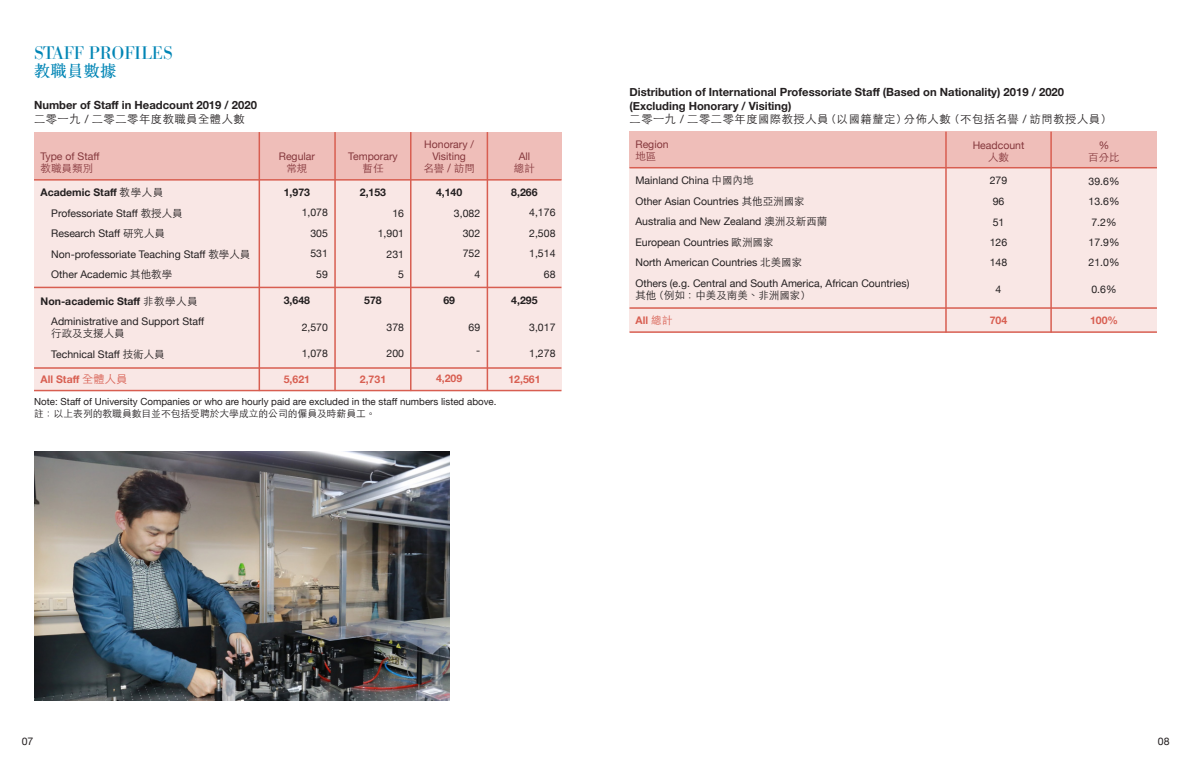
<style>
.page{position:relative;width:1191px;height:766px;background:#fff}
.page>*{position:absolute;margin:0;border:0;box-sizing:border-box;transform-origin:0 0}
.t1{font:18px "Bodoni BE";color:#0085b5}
.t2{font:500 16.5px "M Sung HK";color:#0085b5}
.t3{font:700 11.25px/13.5px "Helvetica Neue";color:#231f20}
.t4{font:300 11.25px "ST Heiti TC";letter-spacing:.05em;color:#231f20}
.t5{font:10.5px/12px "Helvetica Neue";color:#231f20}
.t6{font:700 10.5px "Helvetica Neue";color:#231f20}
.t7{font:10.5px "Helvetica Neue";color:#85373c}
.t8{font:700 10.5px "Helvetica Neue";color:#d85e51}
.t9{font:300 10.5px "ST Heiti TC";color:#85373c}
.t10{font:300 10.5px "ST Heiti TC";color:#231f20}
.t11{font:9.75px "Helvetica Neue";color:#231f20}
.t12{font:300 9.75px "ST Heiti TC";color:#231f20}
.s1{font-family:"Helvetica Neue";font-weight:400}
.s2{font-family:"ST Heiti TC";font-weight:300}
.s3{font-family:"ST Heiti TC";font-weight:300;font-size:11.25px}
.s4{font-weight:400}
</style>
<div class="page">
<div style="left:629px;top:168px;width:528px;height:163px;background:#f9e7e5"></div>
<div style="left:34px;top:176px;width:527px;height:215px;background:#f9e7e5"></div>
<div style="left:34px;top:132px;width:527px;height:48px;background:#efbeb9"></div>
<hr style="left:334px;top:132px;width:2px;height:259px;background:#d85e51">
<hr style="left:410px;top:132px;width:1px;height:259px;background:#d85e51">
<hr style="left:486px;top:132px;width:2px;height:259px;background:#d85e51">
<div style="left:629px;top:132px;width:528px;height:36px;background:#efbeb9"></div>
<hr style="left:1050px;top:132px;width:1px;height:200px;background:#d85e51">
<hr style="left:34px;top:367px;width:527px;height:1px;background:#d85e51">
<hr style="left:34px;top:286px;width:527px;height:2px;background:#d85e51">
<hr style="left:34px;top:179px;width:527px;height:1px;background:#d85e51">
<hr style="left:34px;top:389px;width:527px;height:2px;background:#d85e51">
<hr style="left:258px;top:132px;width:2px;height:259px;background:#d85e51">
<hr style="left:945px;top:132px;width:1px;height:200px;background:#d85e51">
<hr style="left:629px;top:307px;width:528px;height:2px;background:#d85e51">
<hr style="left:629px;top:167px;width:528px;height:1px;background:#d85e51">
<hr style="left:629px;top:331px;width:528px;height:2px;background:#d85e51">
<img style="left:34px;top:452px;width:415px;height:248px">
<p class="t1" style="left:34px;top:43px;width:140px">STAFF PROFILES</p>
<p class="t2" style="left:34px;top:59px;width:84px">教職員數據</p>
<p class="t3" style="left:34px;top:99px;width:224px">Number of Staff in Headcount 2019 / 2020</p>
<p class="t4" style="left:34px;top:109px;width:212px">二零一九 <span class="s1">/</span> 二零二零年度教職員全體人數</p>
<p class="t7" style="left:41px;top:149px;width:60px">Type of Staff</p>
<p class="t9" style="left:41px;top:159px;width:54px">教職員類別</p>
<p class="t6" style="left:41px;top:184px;width:124px">Academic Staff <span class="s2">教學人員</span></p>
<p class="t5" style="left:51px;top:207px;width:133px">Professoriate Staff <span class="s2">教授人員</span></p>
<p class="t5" style="left:51px;top:228px;width:115px">Research Staff <span class="s2">研究人員</span></p>
<p class="t5" style="left:51px;top:248px;width:201px">Non-professoriate Teaching Staff <span class="s2">教學人員</span></p>
<p class="t5" style="left:51px;top:269px;width:122px">Other Academic <span class="s2">其他教學</span></p>
<p class="t6" style="left:41px;top:292px;width:159px">Non-academic Staff <span class="s2">非教學人員</span></p>
<p class="t5" style="left:51px;top:316px;width:154px">Administrative and Support Staff</p>
<p class="t10" style="left:51px;top:324px;width:75px">行政及支援人員</p>
<p class="t5" style="left:51px;top:348px;width:115px">Technical Staff <span class="s2">技術人員</span></p>
<p class="t8" style="left:41px;top:370px;width:88px">All Staff <span class="s3">全體人員</span></p>
<p class="t7" style="left:279px;top:148px;width:38px">Regular</p>
<p class="t9" style="left:286px;top:159px;width:22px">常規</p>
<p class="t6" style="left:284px;top:184px;width:28px">1,973</p>
<p class="t5" style="left:302px;top:207px;width:28px">1,078</p>
<p class="t5" style="left:310px;top:228px;width:19px">305</p>
<p class="t5" style="left:310px;top:248px;width:19px">531</p>
<p class="t5" style="left:316px;top:268px;width:13px">59</p>
<p class="t6" style="left:284px;top:292px;width:28px">3,648</p>
<p class="t5" style="left:302px;top:322px;width:28px">2,570</p>
<p class="t5" style="left:302px;top:348px;width:28px">1,078</p>
<p class="t8" style="left:284px;top:371px;width:28px">5,621</p>
<p class="t7" style="left:348px;top:149px;width:51px">Temporary</p>
<p class="t9" style="left:362px;top:159px;width:22px">暫任</p>
<p class="t6" style="left:360px;top:184px;width:28px">2,153</p>
<p class="t5" style="left:392px;top:207px;width:13px">16</p>
<p class="t5" style="left:378px;top:228px;width:28px">1,901</p>
<p class="t5" style="left:386px;top:248px;width:19px">231</p>
<p class="t5" style="left:398px;top:269px;width:7px">5</p>
<p class="t6" style="left:364px;top:292px;width:19px">578</p>
<p class="t5" style="left:386px;top:322px;width:19px">378</p>
<p class="t5" style="left:386px;top:348px;width:19px">200</p>
<p class="t8" style="left:360px;top:371px;width:28px">2,731</p>
<p class="t7" style="left:424px;top:137px;width:51px">Honorary /</p>
<p class="t7" style="left:432px;top:149px;width:35px">Visiting</p>
<p class="t9" style="left:423px;top:159px;width:53px">名譽 / 訪問</p>
<p class="t6" style="left:436px;top:184px;width:28px">4,140</p>
<p class="t5" style="left:454px;top:207px;width:28px">3,082</p>
<p class="t5" style="left:463px;top:228px;width:19px">302</p>
<p class="t5" style="left:463px;top:248px;width:19px">752</p>
<p class="t5" style="left:474px;top:268px;width:7px">4</p>
<p class="t6" style="left:443px;top:292px;width:13px">69</p>
<p class="t5" style="left:468px;top:322px;width:13px">69</p>
<p class="t5" style="left:476px;top:345px;width:6px">-</p>
<p class="t8" style="left:436px;top:370px;width:28px">4,209</p>
<p class="t11" style="left:34px;top:395px;width:464px">Note: Staff of University Companies or who are hourly paid are excluded in the staff numbers listed above.</p>
<p class="t12" style="left:34px;top:405px;width:343px">註：以上表列的教職員數目並不包括受聘於大學成立的公司的僱員及時薪員工。</p>
<p class="t7" style="left:519px;top:148px;width:13px">All</p>
<p class="t9" style="left:514px;top:159px;width:22px">總計</p>
<p class="t6" style="left:511px;top:184px;width:28px">8,266</p>
<p class="t5" style="left:529px;top:207px;width:28px">4,176</p>
<p class="t5" style="left:529px;top:228px;width:28px">2,508</p>
<p class="t5" style="left:529px;top:248px;width:28px">1,514</p>
<p class="t5" style="left:544px;top:268px;width:13px">68</p>
<p class="t6" style="left:511px;top:292px;width:28px">4,295</p>
<p class="t5" style="left:529px;top:322px;width:28px">3,017</p>
<p class="t5" style="left:529px;top:348px;width:28px">1,278</p>
<p class="t8" style="left:508px;top:371px;width:34px">12,561</p>
<p class="t3" style="left:629px;top:86px;width:484px">Distribution of International Professoriate Staff (Based on Nationality) 2019 / 2020 (Excluding Honorary / Visiting)<br><span class="s2">二零一九</span> <span class="s4">/</span> <span class="s2">二零二零年度國際教授人員（以國籍釐定）分佈人數（不包括名譽</span> <span class="s4">/</span> <span class="s2">訪問教授人員）</span></p>
<p class="t7" style="left:1098px;top:138px;width:12px">%</p>
<p class="t9" style="left:1088px;top:148px;width:33px">百分比</p>
<p class="t5" style="left:1088px;top:175px;width:32px">39.6%</p>
<p class="t5" style="left:1088px;top:196px;width:32px">13.6%</p>
<p class="t5" style="left:1091px;top:216px;width:27px">7.2%</p>
<p class="t5" style="left:1088px;top:237px;width:32px">17.9%</p>
<p class="t5" style="left:1088px;top:257px;width:32px">21.0%</p>
<p class="t5" style="left:1091px;top:284px;width:27px">0.6%</p>
<p class="t8" style="left:1090px;top:312px;width:30px">100%</p>
<p class="t7" style="left:635px;top:137px;width:35px">Region</p>
<p class="t9" style="left:635px;top:147px;width:22px">地區</p>
<p class="t5" style="left:635px;top:175px;width:120px">Mainland China <span class="s2">中國內地</span></p>
<p class="t5" style="left:635px;top:196px;width:171px">Other Asian Countries <span class="s2">其他亞洲國家</span></p>
<p class="t5" style="left:635px;top:216px;width:193px">Australia and New Zealand <span class="s2">澳洲及新西蘭</span></p>
<p class="t5" style="left:635px;top:237px;width:140px">European Countries <span class="s2">歐洲國家</span></p>
<p class="t5" style="left:635px;top:257px;width:168px">North American Countries <span class="s2">北美國家</span></p>
<p class="t5" style="left:635px;top:278px;width:275px">Others (e.g. Central and South America, African Countries)<span class="s2">其他（例如：中美及南美、非洲國家）</span></p>
<p class="t8" style="left:635px;top:312px;width:39px">All <span class="s2">總計</span></p>
<p class="t7" style="left:972px;top:137px;width:53px">Headcount</p>
<p class="t9" style="left:988px;top:148px;width:22px">人數</p>
<p class="t5" style="left:989px;top:175px;width:19px">279</p>
<p class="t5" style="left:992px;top:196px;width:13px">96</p>
<p class="t5" style="left:992px;top:216px;width:13px">51</p>
<p class="t5" style="left:989px;top:237px;width:19px">126</p>
<p class="t5" style="left:989px;top:257px;width:19px">148</p>
<p class="t5" style="left:995px;top:284px;width:7px">4</p>
<p class="t8" style="left:989px;top:312px;width:19px">704</p>
<p class="t5" style="left:22px;top:735px;width:13px">07</p>
<p class="t5" style="left:1157px;top:735px;width:13px">08</p>
</div>
